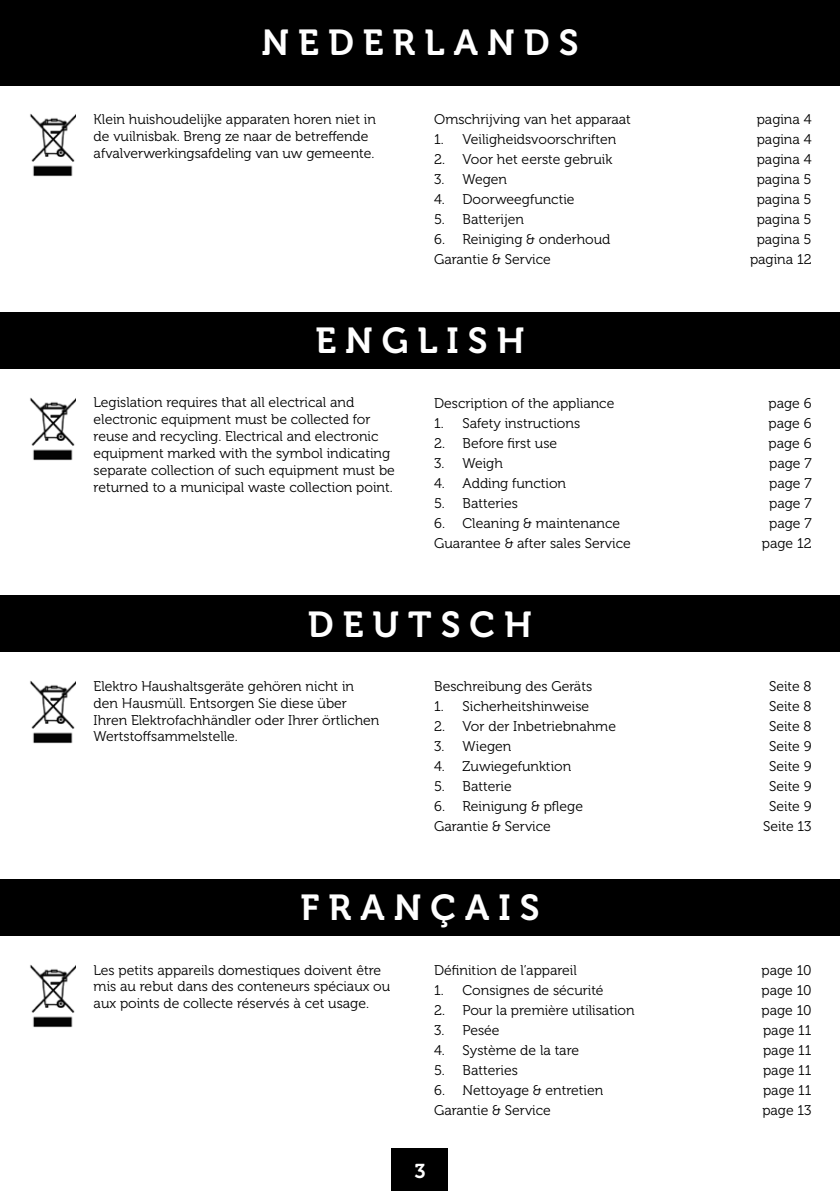
<style>
.page{position:relative;width:840px;height:1191px;background:#fff}
.page>*{position:absolute;margin:0;border:0;box-sizing:border-box;transform-origin:0 0}
.t1{font:36px "Museo 700";letter-spacing:.25em;color:#fff}
.t2{font:20px "Museo 700";color:#fff}
.t3{font:14px/16.8px "Museo 300";color:#000}
</style>
<div class="page">
<div style="left:0;top:312px;width:839px;height:57px;background:#000"></div>
<div style="left:0;top:595px;width:839px;height:57px;background:#000"></div>
<div style="left:0;top:879px;width:839px;height:56px;background:#000"></div>
<img style="left:30px;top:113px;width:46px;height:64px">
<img style="left:30px;top:397px;width:46px;height:64px">
<img style="left:30px;top:680px;width:46px;height:64px">
<img style="left:30px;top:964px;width:46px;height:64px">
<div style="left:0;top:0;width:839px;height:85px;background:#000"></div>
<div style="left:391px;top:1148px;width:57px;height:43px;background:#000"></div>
<h1 class="t1" style="left:261px;top:23px;width:318px">NEDERLANDS</h1>
<p class="t3" style="left:94px;top:111px;width:283px">Klein huishoudelijke apparaten horen niet in de vuilnisbak. Breng ze naar de betreffende afvalverwerkingsafdeling van uw gemeente.</p>
<p class="t3" style="left:434px;top:111px;width:198px">Omschrijving van het apparaat</p>
<p class="t3" style="left:756px;top:111px;width:56px">pagina 4</p>
<p class="t3" style="left:434px;top:131px;width:183px">1. Veiligheidsvoorschriften</p>
<p class="t3" style="left:756px;top:131px;width:56px">pagina 4</p>
<p class="t3" style="left:434px;top:151px;width:180px">2. Voor het eerste gebruik</p>
<p class="t3" style="left:756px;top:151px;width:56px">pagina 4</p>
<p class="t3" style="left:434px;top:171px;width:74px">3. Wegen</p>
<p class="t3" style="left:756px;top:171px;width:56px">pagina 5</p>
<p class="t3" style="left:434px;top:191px;width:142px">4. Doorweegfunctie</p>
<p class="t3" style="left:756px;top:191px;width:56px">pagina 5</p>
<p class="t3" style="left:434px;top:211px;width:91px">5. Batterijen</p>
<p class="t3" style="left:756px;top:211px;width:56px">pagina 5</p>
<p class="t3" style="left:434px;top:231px;width:178px">6. Reiniging &amp; onderhoud</p>
<p class="t3" style="left:756px;top:231px;width:56px">pagina 5</p>
<p class="t3" style="left:434px;top:251px;width:118px">Garantie &amp; Service</p>
<p class="t3" style="left:749px;top:251px;width:63px">pagina 12</p>
<h1 class="t1" style="left:315px;top:321px;width:211px">ENGLISH</h1>
<p class="t3" style="left:94px;top:394px;width:302px">Legislation requires that all electrical and electronic equipment must be collected for reuse and recycling. Electrical and electronic equipment marked with the symbol indicating separate collection of such equipment must be returned to a municipal waste collection point.</p>
<p class="t3" style="left:434px;top:394px;width:181px">Description of the appliance</p>
<p class="t3" style="left:768px;top:394px;width:44px">page 6</p>
<p class="t3" style="left:434px;top:414px;width:147px">1. Safety instructions</p>
<p class="t3" style="left:768px;top:414px;width:44px">page 6</p>
<p class="t3" style="left:434px;top:434px;width:124px">2. Before first use</p>
<p class="t3" style="left:768px;top:434px;width:44px">page 6</p>
<p class="t3" style="left:434px;top:454px;width:70px">3. Weigh</p>
<p class="t3" style="left:768px;top:454px;width:44px">page 7</p>
<p class="t3" style="left:434px;top:474px;width:133px">4. Adding function</p>
<p class="t3" style="left:768px;top:474px;width:44px">page 7</p>
<p class="t3" style="left:434px;top:494px;width:85px">5. Batteries</p>
<p class="t3" style="left:768px;top:494px;width:44px">page 7</p>
<p class="t3" style="left:434px;top:515px;width:187px">6. Cleaning &amp; maintenance</p>
<p class="t3" style="left:768px;top:515px;width:44px">page 7</p>
<p class="t3" style="left:434px;top:535px;width:198px">Guarantee &amp; after sales Service</p>
<p class="t3" style="left:761px;top:535px;width:51px">page 12</p>
<h1 class="t1" style="left:308px;top:604px;width:225px">DEUTSCH</h1>
<p class="t3" style="left:94px;top:678px;width:287px">Elektro Haushaltsgeräte gehören nicht in den Hausmüll. Entsorgen Sie diese über Ihren Elektrofachhändler oder Ihrer örtlichen Wertstoffsammelstelle.</p>
<p class="t3" style="left:434px;top:678px;width:159px">Beschreibung des Geräts</p>
<p class="t3" style="left:768px;top:678px;width:44px">Seite 8</p>
<p class="t3" style="left:434px;top:698px;width:156px">1. Sicherheitshinweise</p>
<p class="t3" style="left:768px;top:698px;width:44px">Seite 8</p>
<p class="t3" style="left:434px;top:718px;width:183px">2. Vor der Inbetriebnahme</p>
<p class="t3" style="left:768px;top:718px;width:44px">Seite 8</p>
<p class="t3" style="left:434px;top:738px;width:79px">3. Wiegen</p>
<p class="t3" style="left:768px;top:738px;width:44px">Seite 9</p>
<p class="t3" style="left:434px;top:758px;width:138px">4. Zuwiegefunktion</p>
<p class="t3" style="left:768px;top:758px;width:44px">Seite 9</p>
<p class="t3" style="left:434px;top:778px;width:79px">5. Batterie</p>
<p class="t3" style="left:768px;top:778px;width:44px">Seite 9</p>
<p class="t3" style="left:434px;top:798px;width:150px">6. Reinigung &amp; pflege</p>
<p class="t3" style="left:768px;top:798px;width:44px">Seite 9</p>
<p class="t3" style="left:434px;top:818px;width:118px">Garantie &amp; Service</p>
<p class="t3" style="left:762px;top:818px;width:50px">Seite 13</p>
<h1 class="t1" style="left:300px;top:887px;width:240px">FRANÇAIS</h1>
<p class="t3" style="left:94px;top:961px;width:298px">Les petits appareils domestiques doivent être mis au rebut dans des conteneurs spéciaux ou aux points de collecte réservés à cet usage.</p>
<p class="t3" style="left:434px;top:961px;width:144px">Définition de l’appareil</p>
<p class="t3" style="left:761px;top:961px;width:52px">page 10</p>
<p class="t3" style="left:434px;top:981px;width:171px">1. Consignes de sécurité</p>
<p class="t3" style="left:761px;top:981px;width:52px">page 10</p>
<p class="t3" style="left:434px;top:1001px;width:202px">2. Pour la première utilisation</p>
<p class="t3" style="left:761px;top:1001px;width:52px">page 10</p>
<p class="t3" style="left:434px;top:1021px;width:67px">3. Pesée</p>
<p class="t3" style="left:762px;top:1021px;width:50px">page 11</p>
<p class="t3" style="left:434px;top:1041px;width:146px">4. Système de la tare</p>
<p class="t3" style="left:762px;top:1041px;width:50px">page 11</p>
<p class="t3" style="left:434px;top:1061px;width:85px">5. Batteries</p>
<p class="t3" style="left:762px;top:1061px;width:50px">page 11</p>
<p class="t3" style="left:434px;top:1082px;width:170px">6. Nettoyage &amp; entretien</p>
<p class="t3" style="left:762px;top:1082px;width:50px">page 11</p>
<p class="t3" style="left:434px;top:1102px;width:118px">Garantie &amp; Service</p>
<p class="t3" style="left:762px;top:1102px;width:51px">page 13</p>
<h2 class="t2" style="left:414px;top:1159px;width:13px">3</h2>
</div>
